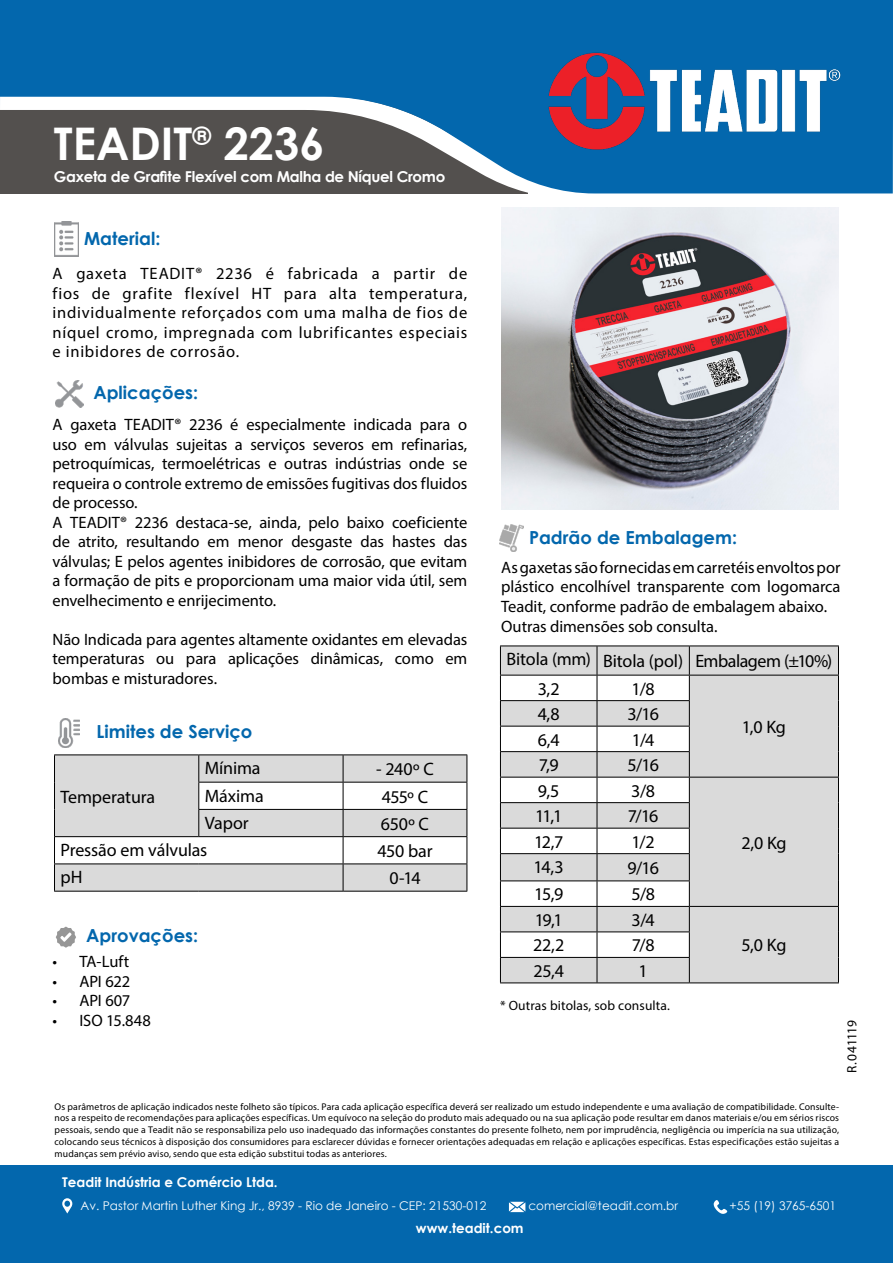
<style>
.page{position:relative;width:893px;height:1263px;background:#fff}
.page>*{position:absolute;margin:0;border:0;box-sizing:border-box;transform-origin:0 0}
.t1{font:700 45px "Century Gothic";color:#fff}
.t2{font:18px/27.3px "Myriad Pro";letter-spacing:-.01em;color:#000}
.t3{font:700 18px "Century Gothic";color:#0367ad}
.t4{font:16.5px/19.5px "Myriad Pro";letter-spacing:-.005em;color:#000;text-align:justify}
.t5{font:700 15px "Century Gothic";letter-spacing:-.02em;color:#fff}
.t6{font:700 13.5px "Century Gothic";color:#fff}
.t7{font:13.5px "Myriad Pro";letter-spacing:.01em;color:#000}
.t8{font:12px "Century Gothic";color:#fff}
.t9{font:9.75px/11.7px "Myriad Pro";letter-spacing:.015em;color:#000;text-align:justify}
</style>
<div class="page">
<svg style="left:2px;top:193px;width:891px;height:1px"></svg>
<svg style="left:0;top:0;width:893px;height:193px;background:#286a97"></svg>
<img style="left:533px;top:27px;width:314px;height:126px">
<div style="left:0;top:1166px;width:893px;height:97px;background:#0367ad"></div>
<svg style="left:509px;top:1202px;width:16px;height:10px"></svg>
<svg style="left:62px;top:1198px;width:10px;height:15px"></svg>
<svg style="left:714px;top:1200px;width:13px;height:14px"></svg>
<img style="left:58px;top:718px;width:21px;height:29px">
<svg style="left:55px;top:755px;width:412px;height:136px;fill:#dadada"></svg>
<hr style="left:54px;top:754px;width:145px;height:1px;background:#000">
<hr style="left:199px;top:754px;width:144px;height:1px;background:#000">
<hr style="left:343px;top:754px;width:124px;height:1px;background:#000">
<hr style="left:198px;top:782px;width:145px;height:1px;background:#000">
<hr style="left:343px;top:782px;width:124px;height:1px;background:#000">
<hr style="left:198px;top:809px;width:145px;height:1px;background:#000">
<svg style="left:198px;top:755px;width:1px;height:81px"></svg>
<hr style="left:343px;top:809px;width:124px;height:1px;background:#000">
<hr style="left:54px;top:836px;width:145px;height:1px;background:#000">
<hr style="left:199px;top:836px;width:144px;height:1px;background:#000">
<hr style="left:343px;top:836px;width:124px;height:1px;background:#000">
<hr style="left:54px;top:863px;width:145px;height:1px;background:#000">
<svg style="left:54px;top:755px;width:1px;height:136px"></svg>
<hr style="left:199px;top:863px;width:144px;height:1px;background:#000">
<hr style="left:343px;top:863px;width:124px;height:1px;background:#000">
<svg style="left:343px;top:755px;width:1px;height:136px"></svg>
<svg style="left:467px;top:755px;width:1px;height:136px"></svg>
<hr style="left:54px;top:891px;width:145px;height:1px;background:#000">
<hr style="left:199px;top:891px;width:144px;height:1px;background:#000">
<hr style="left:343px;top:891px;width:124px;height:1px;background:#000">
<img style="left:54px;top:222px;width:24px;height:34px">
<img style="left:501px;top:208px;width:337px;height:301px">
<img style="left:55px;top:380px;width:28px;height:28px">
<svg style="left:501px;top:646px;width:337px;height:336px;fill:#dadada"></svg>
<hr style="left:500px;top:645px;width:97px;height:1px;background:#000">
<hr style="left:597px;top:645px;width:92px;height:1px;background:#000">
<hr style="left:689px;top:645px;width:150px;height:1px;background:#000">
<hr style="left:500px;top:675px;width:97px;height:1px;background:#000">
<hr style="left:597px;top:675px;width:92px;height:1px;background:#000">
<hr style="left:500px;top:700px;width:97px;height:1px;background:#000">
<hr style="left:597px;top:700px;width:93px;height:1px;background:#000">
<hr style="left:500px;top:726px;width:97px;height:1px;background:#000">
<hr style="left:597px;top:726px;width:93px;height:1px;background:#000">
<hr style="left:500px;top:751px;width:97px;height:1px;background:#000">
<hr style="left:597px;top:751px;width:93px;height:1px;background:#000">
<hr style="left:500px;top:777px;width:97px;height:1px;background:#000">
<hr style="left:597px;top:777px;width:92px;height:1px;background:#000">
<hr style="left:500px;top:802px;width:97px;height:1px;background:#000">
<hr style="left:597px;top:802px;width:93px;height:1px;background:#000">
<hr style="left:500px;top:828px;width:97px;height:1px;background:#000">
<hr style="left:597px;top:828px;width:93px;height:1px;background:#000">
<hr style="left:500px;top:853px;width:97px;height:1px;background:#000">
<hr style="left:597px;top:853px;width:93px;height:1px;background:#000">
<hr style="left:500px;top:880px;width:97px;height:1px;background:#000">
<hr style="left:597px;top:880px;width:93px;height:1px;background:#000">
<hr style="left:500px;top:906px;width:97px;height:1px;background:#000">
<hr style="left:597px;top:906px;width:92px;height:1px;background:#000">
<hr style="left:500px;top:931px;width:97px;height:1px;background:#000">
<hr style="left:597px;top:931px;width:93px;height:1px;background:#000">
<hr style="left:500px;top:957px;width:97px;height:1px;background:#000">
<svg style="left:500px;top:646px;width:1px;height:336px"></svg>
<hr style="left:597px;top:957px;width:93px;height:1px;background:#000">
<svg style="left:597px;top:646px;width:1px;height:336px"></svg>
<hr style="left:500px;top:982px;width:97px;height:1px;background:#000">
<hr style="left:597px;top:982px;width:92px;height:1px;background:#000">
<hr style="left:689px;top:906px;width:150px;height:1px;background:#000">
<hr style="left:689px;top:982px;width:150px;height:1px;background:#000">
<svg style="left:689px;top:646px;width:1px;height:336px"></svg>
<hr style="left:689px;top:675px;width:150px;height:1px;background:#000">
<svg style="left:838px;top:646px;width:1px;height:336px"></svg>
<hr style="left:689px;top:777px;width:150px;height:1px;background:#000">
<img style="left:499px;top:525px;width:24px;height:27px">
<svg style="left:56px;top:926px;width:20px;height:22px"></svg>
<h1 class="t1" style="left:54px;top:109px;width:272px">TEADIT<sup>®</sup> 2236</h1>
<p class="t5" style="left:54px;top:166px;width:393px">Gaxeta de Grafite Flexível com Malha de Níquel Cromo</p>
<p class="t3" style="left:84px;top:225px;width:78px">Material:</p>
<p class="t4" style="left:53px;top:264px;width:416px">A gaxeta TEADIT® 2236 é fabricada a partir de fios de grafite flexível HT para alta temperatura, individualmente reforçados com uma malha de fios de níquel cromo, impregnada com lubrificantes especiais e inibidores de corrosão.</p>
<p class="t3" style="left:93px;top:379px;width:106px">Aplicações:</p>
<p class="t4" style="left:53px;top:415px;width:416px;text-align:left">A gaxeta TEADIT® 2236 é especialmente indicada para o uso em válvulas sujeitas a serviços severos em refinarias, petroquímicas, termoelétricas e outras indústrias onde se requeira o controle extremo de emissões fugitivas dos fluidos de processo.<br>A TEADIT® 2236 destaca-se, ainda, pelo baixo coeficiente de atrito, resultando em menor desgaste das hastes das válvulas; E pelos agentes inibidores de corrosão, que evitam a formação de pits e proporcionam uma maior vida útil, sem envelhecimento e enrijecimento.</p>
<p class="t4" style="left:53px;top:629px;width:416px">Não Indicada para agentes altamente oxidantes em elevadas temperaturas ou para aplicações dinâmicas, como em bombas e misturadores.</p>
<p class="t3" style="left:97px;top:718px;width:157px">Limites de Serviço</p>
<p class="t2" style="left:205px;top:754px;width:57px">Mínima</p>
<p class="t2" style="left:376px;top:755px;width:59px">- 240º C</p>
<p class="t2" style="left:205px;top:782px;width:60px">Máxima</p>
<p class="t2" style="left:382px;top:782px;width:48px">455º C</p>
<p class="t2" style="left:205px;top:809px;width:45px">Vapor</p>
<p class="t2" style="left:381px;top:810px;width:50px">650º C</p>
<p class="t2" style="left:61px;top:836px;width:148px">Pressão em válvulas</p>
<p class="t2" style="left:377px;top:837px;width:57px">450 bar</p>
<p class="t2" style="left:61px;top:863px;width:23px">pH</p>
<p class="t2" style="left:389px;top:864px;width:33px">0-14</p>
<p class="t2" style="left:61px;top:782px;width:96px">Temperatura</p>
<p class="t3" style="left:86px;top:922px;width:113px">Aprovações:</p>
<p class="t4" style="left:53px;top:951px;width:78px">• TA-Luft</p>
<p class="t4" style="left:53px;top:971px;width:79px">• API 622</p>
<p class="t4" style="left:53px;top:990px;width:79px">• API 607</p>
<p class="t4" style="left:53px;top:1010px;width:100px">• ISO 15.848</p>
<p class="t3" style="left:529px;top:523px;width:210px">Padrão de Embalagem:</p>
<p class="t4" style="left:501px;top:557px;width:341px;text-align:left">As gaxetas são fornecidas em carretéis envoltos por plástico encolhível transparente com logomarca Teadit, conforme padrão de embalagem abaixo.<br>Outras dimensões sob consulta.</p>
<p class="t2" style="left:538px;top:647px;width:296px;text-indent:-31px">Bitola (mm) Bitola (pol) Embalagem (±10%)<br>3,2</p>
<p class="t2" style="left:632px;top:675px;width:25px">1/8</p>
<p class="t2" style="left:538px;top:700px;width:24px">4,8</p>
<p class="t2" style="left:627px;top:700px;width:33px">3/16</p>
<p class="t2" style="left:538px;top:726px;width:24px">6,4</p>
<p class="t2" style="left:632px;top:726px;width:24px">1/4</p>
<p class="t2" style="left:539px;top:751px;width:21px">7,9</p>
<p class="t2" style="left:627px;top:751px;width:33px">5/16</p>
<p class="t2" style="left:538px;top:777px;width:23px">9,5</p>
<p class="t2" style="left:631px;top:777px;width:25px">3/8</p>
<p class="t2" style="left:742px;top:713px;width:46px">1,0 Kg</p>
<p class="t2" style="left:535px;top:802px;width:29px">11,1</p>
<p class="t2" style="left:628px;top:802px;width:32px">7/16</p>
<p class="t2" style="left:534px;top:828px;width:31px">12,7</p>
<p class="t2" style="left:631px;top:828px;width:25px">1/2</p>
<p class="t2" style="left:534px;top:853px;width:32px">14,3</p>
<p class="t2" style="left:627px;top:854px;width:33px">9/16</p>
<p class="t2" style="left:534px;top:880px;width:31px">15,9</p>
<p class="t2" style="left:631px;top:880px;width:25px">5/8</p>
<p class="t2" style="left:535px;top:906px;width:30px">19,1</p>
<p class="t2" style="left:632px;top:906px;width:25px">3/4</p>
<p class="t2" style="left:533px;top:931px;width:33px">22,2</p>
<p class="t2" style="left:632px;top:931px;width:24px">7/8</p>
<p class="t2" style="left:741px;top:931px;width:46px">5,0 Kg</p>
<p class="t2" style="left:533px;top:957px;width:32px">25,4</p>
<p class="t2" style="left:639px;top:957px;width:11px">1</p>
<p class="t7" style="left:500px;top:997px;width:171px">* Outras bitolas, sob consulta.</p>
<p class="t2" style="left:741px;top:828px;width:47px">2,0 Kg</p>
<p class="t7" style="left:844px;top:1073px;width:54px;rotate:-90deg">R.041119</p>
<p class="t9" style="left:55px;top:1100px;width:786px">Os parâmetros de aplicação indicados neste folheto são típicos. Para cada aplicação específica deverá ser realizado um estudo independente e uma avaliação de compatibilidade. Consulte&shy;nos a respeito de recomendações para aplicações específicas. Um equívoco na seleção do produto mais adequado ou na sua aplicação pode resultar em danos materiais e/ou em sérios riscos pessoais, sendo que a Teadit não se responsabiliza pelo uso inadequado das informações constantes do presente folheto, nem por imprudência, negligência ou imperícia na sua utilização, colocando seus técnicos à disposição dos consumidores para esclarecer dúvidas e fornecer orientações adequadas em relação e aplicações específicas. Estas especificações estão sujeitas a mudanças sem prévio aviso, sendo que esta edição substitui todas as anteriores.</p>
<p class="t6" style="left:62px;top:1172px;width:217px">Teadit Indústria e Comércio Ltda.</p>
<p class="t8" style="left:81px;top:1197px;width:407px">Av. Pastor Martin Luther King Jr., 8939 - Rio de Janeiro - CEP: 21530-012</p>
<p class="t8" style="left:528px;top:1197px;width:151px">comercial@teadit.com.br</p>
<p class="t8" style="left:730px;top:1197px;width:108px">+55 (19) 3765-6501</p>
<p class="t6" style="left:416px;top:1218px;width:109px">www.teadit.com</p>
</div>
